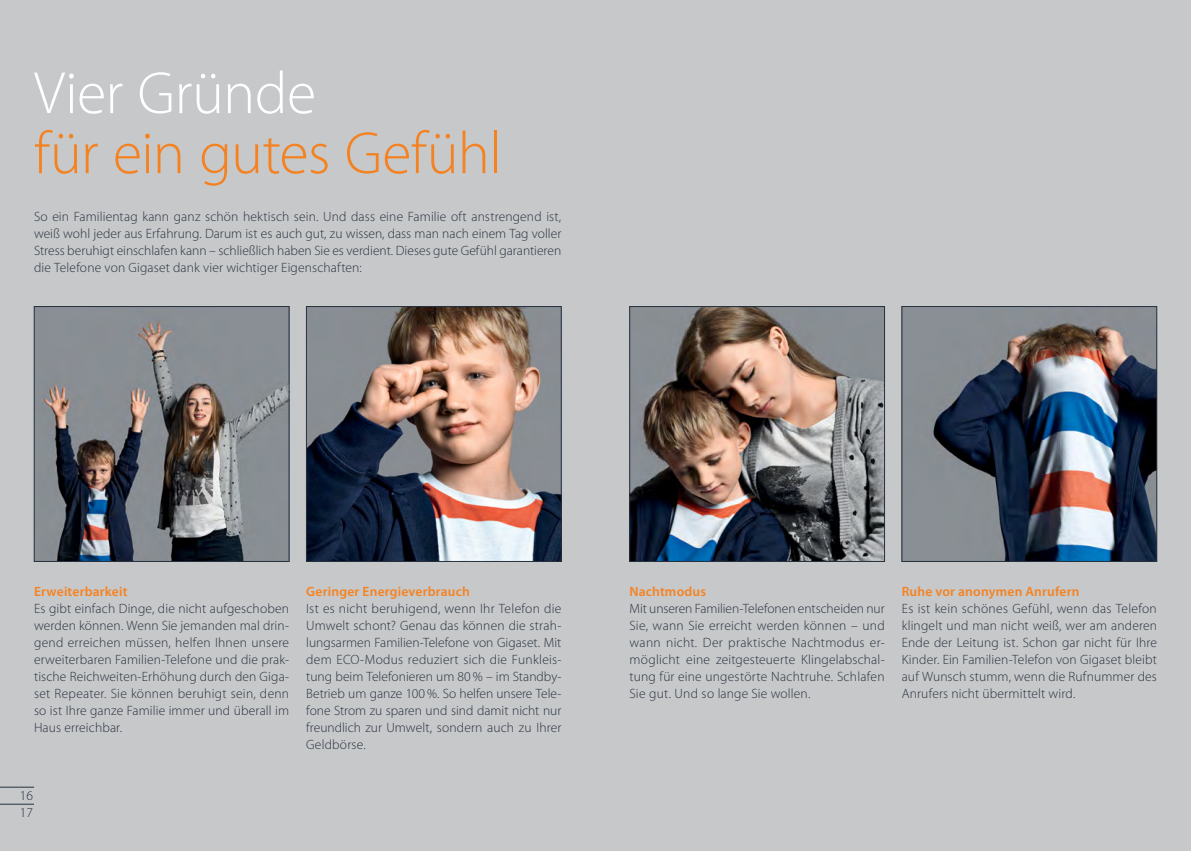
<style>
.page{position:relative;width:1191px;height:851px;background:#fff}
.page>*{position:absolute;margin:0;border:0;box-sizing:border-box;transform-origin:0 0}
.t1{font:300 60px "Myriad Pro";letter-spacing:-.015em;color:#f58220}
.t2{font:300 60px "Myriad Pro";letter-spacing:-.005em;color:#fff}
.t3{font:300 13.5px/17px "Myriad Pro";letter-spacing:.01em;color:#26313d;text-align:justify}
.t4{font:600 13.5px "Myriad Pro";letter-spacing:.015em;color:#f58220}
</style>
<div class="page">
<div style="left:0;top:0;width:1191px;height:850px;background:#c7c8ca"></div>
<hr style="left:0;top:786px;width:34px;height:1px;background:#26313d">
<hr style="left:0;top:803px;width:34px;height:1px;background:#26313d">
<img style="left:308px;top:308px;width:251px;height:251px">
<div style="left:306px;top:306px;width:255px;height:255px;border:1px solid #26313d"></div>
<img style="left:631px;top:308px;width:251px;height:251px">
<div style="left:629px;top:306px;width:255px;height:255px;border:1px solid #26313d"></div>
<img style="left:903px;top:308px;width:252px;height:251px">
<div style="left:901px;top:306px;width:256px;height:255px;border:1px solid #26313d"></div>
<img style="left:36px;top:308px;width:251px;height:251px">
<div style="left:34px;top:306px;width:255px;height:255px;border:1px solid #26313d"></div>
<h1 class="t2" style="left:34px;top:57px;width:284px">Vier Gründe</h1>
<h1 class="t1" style="left:34px;top:117px;width:469px">für ein gutes Gefühl</h1>
<p class="t3" style="left:34px;top:208px;width:529px">So ein Familientag kann ganz schön hektisch sein. Und dass eine Familie oft anstrengend ist, weiß wohl jeder aus Erfahrung. Darum ist es auch gut, zu wissen, dass man nach einem Tag voller Stress beruhigt einschlafen kann – schließlich haben Sie es verdient. Dieses gute Gefühl garantieren die Telefone von Gigaset dank vier wichtiger Eigenschaften:</p>
<p class="t4" style="left:34px;top:582px;width:95px">Erweiterbarkeit</p>
<p class="t3" style="left:34px;top:599px;width:257px">Es gibt einfach Dinge, die nicht aufgeschoben werden können. Wenn Sie jemanden mal drin&shy;gend erreichen müssen, helfen Ihnen unsere erweiterbaren Familien-Telefone und die prak&shy;tische Reichweiten-Erhöhung durch den Giga&shy;set Repeater. Sie können beruhigt sein, denn so ist Ihre ganze Familie immer und überall im Haus erreichbar.</p>
<p class="t3" style="left:20px;top:786px;width:15px">16<br>17</p>
<p class="t4" style="left:306px;top:582px;width:165px">Geringer Energieverbrauch</p>
<p class="t3" style="left:306px;top:599px;width:257px">Ist es nicht beruhigend, wenn Ihr Telefon die Umwelt schont? Genau das können die strah&shy;lungsarmen Familien-Telefone von Gigaset. Mit dem ECO-Modus reduziert sich die Funkleis&shy;tung beim Telefonieren um 80 % – im Standby-Betrieb um ganze 100 %. So helfen unsere Tele&shy;fone Strom zu sparen und sind damit nicht nur freundlich zur Umwelt, sondern auch zu Ihrer Geldbörse.</p>
<p class="t4" style="left:629px;top:582px;width:78px">Nachtmodus</p>
<p class="t3" style="left:629px;top:599px;width:257px">Mit unseren Familien-Telefonen entscheiden nur Sie, wann Sie erreicht werden können – und wann nicht. Der praktische Nachtmodus er&shy;möglicht eine zeitgesteuerte Klingelabschal&shy;tung für eine ungestörte Nachtruhe. Schlafen Sie gut. Und so lange Sie wollen.</p>
<p class="t4" style="left:901px;top:582px;width:179px">Ruhe vor anonymen Anrufern</p>
<p class="t3" style="left:901px;top:599px;width:257px">Es ist kein schönes Gefühl, wenn das Telefon klingelt und man nicht weiß, wer am anderen Ende der Leitung ist. Schon gar nicht für Ihre Kinder. Ein Familien-Telefon von Gigaset bleibt auf Wunsch stumm, wenn die Rufnummer des Anrufers nicht übermittelt wird.</p>
</div>
